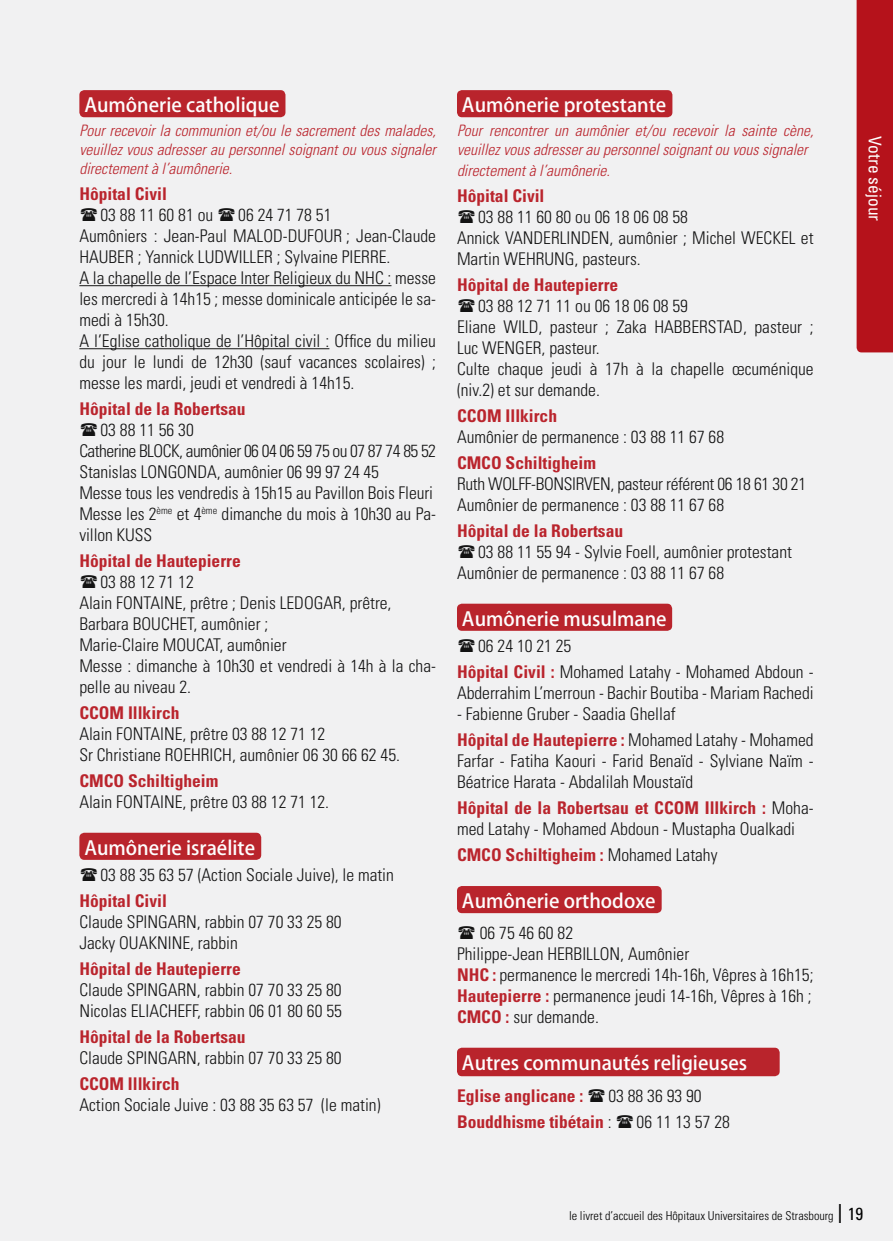
<style>
.page{position:relative;width:893px;height:1241px;background:#fff}
.page>*{position:absolute;margin:0;border:0;box-sizing:border-box;transform-origin:0 0}
.t1{font:500 19.25px "Koz Go Pro";color:#fff}
.t2{font:300 condensed 17.5px/21px "Univers";color:#000}
.t3{font:700 condensed 17.5px/25.9px "Univers";color:#b5121b}
.t4{font:300 condensed 17.5px/21px "Univers";letter-spacing:-.02em;color:#000}
.t5{font:condensed 17.5px "Univers";color:#fff}
.t6{font:italic 300 condensed 15.75px/18.9px "Univers";color:#b5121b;text-align:justify}
.t7{font:300 condensed 12.25px "Univers";color:#000}
.s1{font-weight:700;color:#b5121b}
.s2{font-weight:300;color:#000}
.s3{font-weight:400;font-size:26.25px}
.s4{font-weight:400;font-size:17.5px}
</style>
<div class="page">
<div style="left:0;top:0;width:893px;height:1240px;background:#f1f1f2"></div>
<hr style="left:79px;top:285px;width:312px;height:1px;background:#000">
<hr style="left:79px;top:348px;width:250px;height:1px;background:#000">
<div style="left:79px;top:90px;width:206px;height:27px;background:#b9242c;border-radius:5px"></div>
<div style="left:79px;top:832px;width:182px;height:27px;background:#b9242c;border-radius:5px"></div>
<div style="left:457px;top:90px;width:215px;height:27px;background:#b9242c;border-radius:5px"></div>
<div style="left:457px;top:603px;width:215px;height:27px;background:#b9242c;border-radius:5px"></div>
<div style="left:457px;top:885px;width:205px;height:28px;background:#b9242c;border-radius:5px"></div>
<div style="left:457px;top:1047px;width:323px;height:29px;background:#b9242c;border-radius:5px"></div>
<div style="left:857px;top:0;width:36px;height:352px;background:#b5121b"></div>
<p class="t1" style="left:84px;top:93px;width:197px">Aumônerie catholique</p>
<p class="t6" style="left:79px;top:121px;width:358px">Pour recevoir la communion et/ou le sacrement des malades, veuillez vous adresser au personnel soignant ou vous signaler directement à l’aumônerie.</p>
<p class="t3" style="left:79px;top:180px;width:89px">Hôpital Civil</p>
<p class="t2" style="left:101px;top:204px;width:114px">03 88 11 60 81 ou</p>
<p class="t2" style="left:79px;top:204px;width:358px;text-indent:159px">06 24 71 78 51<br>Aumôniers : Jean-Paul MALOD-DUFOUR ; Jean-Claude HAUBER ; Yannick LUDWILLER ; Sylvaine PIERRE.<br>A la chapelle de l’Espace Inter Religieux du NHC : messe les mercredi à 14h15 ; messe dominicale anticipée le sa&shy;medi à 15h30.<br>A l’Eglise catholique de l’Hôpital civil : Office du milieu du jour le lundi de 12h30 (sauf vacances scolaires) ; messe les mardi, jeudi et vendredi à 14h15.</p>
<p class="t3" style="left:79px;top:395px;width:168px">Hôpital de la Robertsau</p>
<p class="t2" style="left:79px;top:419px;width:358px;text-indent:21px">03 88 11 56 30<br>Catherine BLOCK, aumônier 06 04 06 59 75 ou 07 87 74 85 52<br>Stanislas LONGONDA, aumônier 06 99 97 24 45<br>Messe tous les vendredis à 15h15 au Pavillon Bois Fleuri Messe les 2<sup>ème</sup> et 4<sup>ème</sup> dimanche du mois à 10h30 au Pa&shy;villon KUSS</p>
<p class="t3" style="left:79px;top:547px;width:163px">Hôpital de Hautepierre</p>
<p class="t2" style="left:79px;top:571px;width:358px;text-indent:21px">03 88 12 71 12<br>Alain FONTAINE, prêtre ; Denis LEDOGAR, prêtre,<br>Barbara BOUCHET, aumônier ;<br>Marie-Claire MOUCAT, aumônier<br>Messe : dimanche à 10h30 et vendredi à 14h à la cha&shy;pelle au niveau 2.</p>
<p class="t3" style="left:79px;top:699px;width:102px">CCOM Illkirch</p>
<p class="t2" style="left:79px;top:723px;width:322px">Alain FONTAINE, prêtre 03 88 12 71 12<br>Sr Christiane ROEHRICH, aumônier 06 30 66 62 45.</p>
<p class="t3" style="left:79px;top:767px;width:141px">CMCO Schiltigheim</p>
<p class="t2" style="left:79px;top:791px;width:251px">Alain FONTAINE, prêtre 03 88 12 71 12.</p>
<p class="t1" style="left:84px;top:835px;width:172px">Aumônerie israélite</p>
<p class="t2" style="left:101px;top:863px;width:295px">03 88 35 63 57 (Action Sociale Juive), le matin</p>
<p class="t3" style="left:79px;top:887px;width:89px">Hôpital Civil</p>
<p class="t2" style="left:79px;top:910px;width:264px">Claude SPINGARN, rabbin 07 70 33 25 80<br>Jacky OUAKNINE, rabbin</p>
<p class="t3" style="left:79px;top:955px;width:163px">Hôpital de Hautepierre</p>
<p class="t2" style="left:79px;top:978px;width:264px">Claude SPINGARN, rabbin 07 70 33 25 80<br>Nicolas ELIACHEFF, rabbin 06 01 80 60 55</p>
<p class="t3" style="left:79px;top:1023px;width:168px">Hôpital de la Robertsau</p>
<p class="t2" style="left:79px;top:1046px;width:264px">Claude SPINGARN, rabbin 07 70 33 25 80</p>
<p class="t3" style="left:79px;top:1070px;width:102px">CCOM Illkirch</p>
<p class="t2" style="left:79px;top:1093px;width:303px">Action Sociale Juive : 03 88 35 63 57 (le matin)</p>
<p class="t1" style="left:462px;top:93px;width:206px">Aumônerie protestante</p>
<p class="t6" style="left:457px;top:121px;width:358px">Pour rencontrer un aumônier et/ou recevoir la sainte cène, veuillez vous adresser au personnel soignant ou vous signaler</p>
<p class="t6" style="left:457px;top:161px;width:155px">directement à l’aumônerie.</p>
<p class="t3" style="left:457px;top:182px;width:89px">Hôpital Civil</p>
<p class="t2" style="left:457px;top:206px;width:358px;text-indent:21px">03 88 11 60 80 ou 06 18 06 08 58<br>Annick VANDERLINDEN, aumônier ; Michel WECKEL et<br>Martin WEHRUNG, pasteurs.</p>
<p class="t3" style="left:457px;top:271px;width:163px">Hôpital de Hautepierre</p>
<p class="t2" style="left:457px;top:295px;width:358px;text-indent:21px">03 88 12 71 11 ou 06 18 06 08 59<br>Eliane WILD, pasteur ; Zaka HABBERSTAD, pasteur ; Luc WENGER, pasteur.<br>Culte chaque jeudi à 17h à la chapelle œcuménique (niv.2) et sur demande.</p>
<p class="t3" style="left:457px;top:402px;width:102px">CCOM Illkirch</p>
<p class="t2" style="left:457px;top:426px;width:269px">Aumônier de permanence : 03 88 11 67 68</p>
<p class="t3" style="left:457px;top:449px;width:141px">CMCO Schiltigheim</p>
<p class="t4" style="left:457px;top:473px;width:351px">Ruth WOLFF-BONSIRVEN, pasteur référent 06 18 61 30 21<br>Aumônier de permanence : 03 88 11 67 68</p>
<p class="t3" style="left:457px;top:517px;width:168px">Hôpital de la Robertsau</p>
<p class="t2" style="left:457px;top:541px;width:336px;text-indent:21px">03 88 11 55 94 - Sylvie Foell, aumônier protestant<br>Aumônier de permanence : 03 88 11 67 68</p>
<p class="t1" style="left:462px;top:606px;width:206px">Aumônerie musulmane</p>
<p class="t2" style="left:457px;top:632px;width:358px;line-height:25.9px;text-indent:21px">06 24 10 21 25<br><span class="s1">Hôpital Civil :</span> Mohamed Latahy - Mohamed Abdoun -</p>
<p class="t2" style="left:457px;top:681px;width:358px">Abderrahim L’merroun - Bachir Boutiba - Mariam Rachedi</p>
<p class="t2" style="left:457px;top:700px;width:358px;line-height:25.9px">- Fabienne Gruber - Saadia Ghellaf<br><span class="s1">Hôpital de Hautepierre :</span> Mohamed Latahy - Mohamed</p>
<p class="t2" style="left:457px;top:749px;width:358px">Farfar - Fatiha Kaouri - Farid Benaïd - Sylviane Naïm -<br>Béatrice Harata - Abdalilah Moustaïd</p>
<p class="t2" style="left:457px;top:796px;width:358px"><span class="s1">Hôpital de la Robertsau et CCOM Illkirch :</span> Moha&shy;med Latahy - Mohamed Abdoun - Mustapha Oualkadi</p>
<p class="t3" style="left:457px;top:841px;width:262px">CMCO Schiltigheim : <span class="s2">Mohamed Latahy</span></p>
<p class="t1" style="left:462px;top:888px;width:195px">Aumônerie orthodoxe</p>
<p class="t2" style="left:457px;top:922px;width:358px;text-indent:23px">06 75 46 60 82<br>Philippe-Jean HERBILLON, Aumônier<br><span class="s1">NHC :</span> permanence le mercredi 14h-16h, Vêpres à 16h15; <span class="s1">Hautepierre :</span> permanence jeudi 14-16h, Vêpres à 16h ; <span class="s1">CMCO :</span> sur demande.</p>
<p class="t1" style="left:462px;top:1050px;width:287px">Autres communautés religieuses</p>
<p class="t3" style="left:457px;top:1082px;width:128px">Eglise anglicane :</p>
<p class="t3" style="left:457px;top:1082px;width:246px;text-indent:151px"><span class="s2">03 88 36 93 90<br></span>Bouddhisme tibétain <span class="s2">:</span></p>
<p class="t2" style="left:637px;top:1111px;width:95px">06 11 13 57 28</p>
<p class="t5" style="left:886px;top:136px;width:86px;rotate:90deg">Votre séjour</p>
<p class="t7" style="left:569px;top:1207px;width:296px">le livret d’accueil des Hôpitaux Universitaires de Strasbourg <span class="s3">|</span> <span class="s4">19</span></p>
</div>
